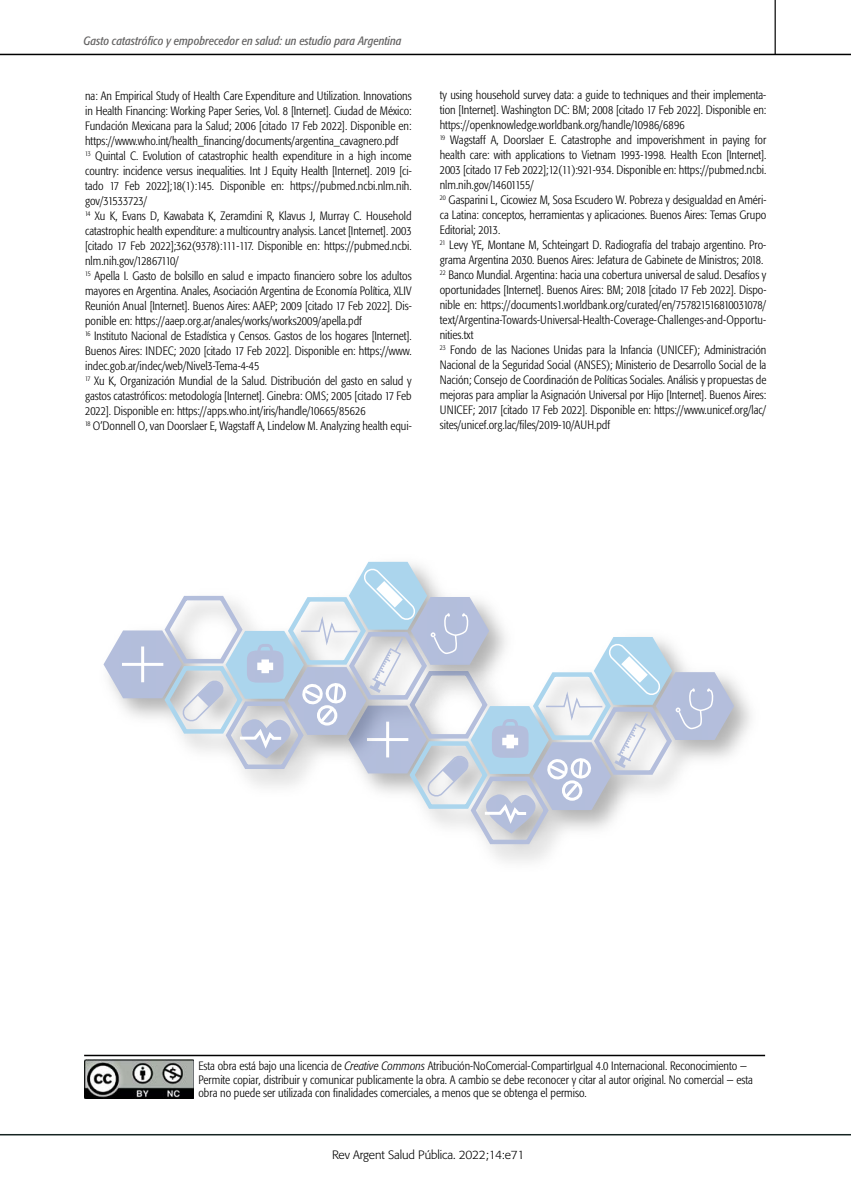
<style>
.page{position:relative;width:851px;height:1191px;background:#fff}
.page>*{position:absolute;margin:0;border:0;box-sizing:border-box;transform-origin:0 0}
.t1{font:300 condensed 12px/15px "Formata";color:#000}
.t2{font:italic condensed 12px "Formata";color:#646363}
.t3{font:300 12px "Formata";letter-spacing:-.01em;color:#000}
.s1{font-style:italic}
</style>
<div class="page">
<hr style="left:0;top:54px;width:850px;height:1px;background:#000">
<hr style="left:0;top:1134px;width:850px;height:1px;background:#162422">
<hr style="left:774px;top:0;width:1px;height:54px;background:#000">
<img style="left:84px;top:1059px;width:110px;height:39px">
<hr style="left:84px;top:1054px;width:681px;height:2px;background:#000">
<svg style="left:103px;top:562px;width:631px;height:286px"></svg>
<p class="t2" style="left:83px;top:34px;width:319px">Gasto catastrófico y empobrecedor en salud: un estudio para Argentina</p>
<p class="t1" style="left:85px;top:88px;width:328px">na: An Empirical Study of Health Care Expenditure and Utilization. Innovations in Health Financing: Working Paper Series, Vol. 8 [Internet]. Ciudad de México:<br>Fundación Mexicana para la Salud; 2006 [citado 17 Feb 2022]. Disponible en: https://www.who.int/health_financing/documents/argentina_cavagnero.pdf<br><sup>13</sup> Quintal C. Evolution of catastrophic health expenditure in a high income country: incidence versus inequalities. Int J Equity Health [Internet]. 2019 [ci&shy;tado 17 Feb 2022];18(1):145. Disponible en: https://pubmed.ncbi.nlm.nih. gov/31533723/<br><sup>14</sup> Xu K, Evans D, Kawabata K, Zeramdini R, Klavus J, Murray C. Household catastrophic health expenditure: a multicountry analysis. Lancet [Internet]. 2003 [citado 17 Feb 2022];362(9378):111-117. Disponible en: https://pubmed.ncbi. nlm.nih.gov/12867110/<br><sup>15</sup> Apella I. Gasto de bolsillo en salud e impacto financiero sobre los adultos mayores en Argentina. Anales, Asociación Argentina de Economía Política, XLIV Reunión Anual [Internet]. Buenos Aires: AAEP; 2009 [citado 17 Feb 2022]. Dis&shy;ponible en: https://aaep.org.ar/anales/works/works2009/apella.pdf<br><sup>16</sup> Instituto Nacional de Estadística y Censos. Gastos de los hogares [Internet].<br>Buenos Aires: INDEC; 2020 [citado 17 Feb 2022]. Disponible en: https://www. indec.gob.ar/indec/web/Nivel3-Tema-4-45<br><sup>17</sup> Xu K, Organización Mundial de la Salud. Distribución del gasto en salud y gastos catastróficos: metodología [Internet]. Ginebra: OMS; 2005 [citado 17 Feb 2022]. Disponible en: https://apps.who.int/iris/handle/10665/85626<br><sup>18</sup> O’Donnell O, van Doorslaer E, Wagstaff A, Lindelow M. Analyzing health equi-</p>
<p class="t1" style="left:439px;top:87px;width:328px">ty using household survey data: a guide to techniques and their implementa&shy;tion [Internet]. Washington DC: BM; 2008 [citado 17 Feb 2022]. Disponible en: https://openknowledge.worldbank.org/handle/10986/6896<br><sup>19</sup> Wagstaff A, Doorslaer E. Catastrophe and impoverishment in paying for health care: with applications to Vietnam 1993-1998. Health Econ [Internet].<br>2003 [citado 17 Feb 2022];12(11):921-934. Disponible en: https://pubmed.ncbi. nlm.nih.gov/14601155/<br><sup>20</sup> Gasparini L, Cicowiez M, Sosa Escudero W. Pobreza y desigualdad en Améri&shy;ca Latina: conceptos, herramientas y aplicaciones. Buenos Aires: Temas Grupo Editorial; 2013.<br><sup>21</sup> Levy YE, Montane M, Schteingart D. Radiografía del trabajo argentino. Pro&shy;grama Argentina 2030. Buenos Aires: Jefatura de Gabinete de Ministros; 2018.<br><sup>22</sup> Banco Mundial. Argentina: hacia una cobertura universal de salud. Desafíos y oportunidades [Internet]. Buenos Aires: BM; 2018 [citado 17 Feb 2022]. Dispo&shy;nible en: https://documents1.worldbank.org/curated/en/757821516810031078/ text/Argentina-Towards-Universal-Health-Coverage-Challenges-and-Opportu&shy;nities.txt<br><sup>23</sup> Fondo de las Naciones Unidas para la Infancia (UNICEF); Administración Nacional de la Seguridad Social (ANSES); Ministerio de Desarrollo Social de la Nación; Consejo de Coordinación de Políticas Sociales. Análisis y propuestas de mejoras para ampliar la Asignación Universal por Hijo [Internet]. Buenos Aires:<br>UNICEF; 2017 [citado 17 Feb 2022]. Disponible en: https://www.unicef.org/lac/ sites/unicef.org.lac/files/2019-10/AUH.pdf</p>
<p class="t1" style="left:198px;top:1059px;width:556px;line-height:13.5px">Esta obra está bajo una licencia de <span class="s1">Creative Commons</span> Atribución-NoComercial-CompartirIgual 4.0 Internacional. Reconocimiento —<br>Permite copiar, distribuir y comunicar publicamente la obra. A cambio se debe reconocer y citar al autor original. No comercial — esta obra no puede ser utilizada con finalidades comerciales, a menos que se obtenga el permiso.</p>
<p class="t3" style="left:332px;top:1147px;width:194px">Rev Argent Salud Pública. 2022;14:e71</p>
</div>
